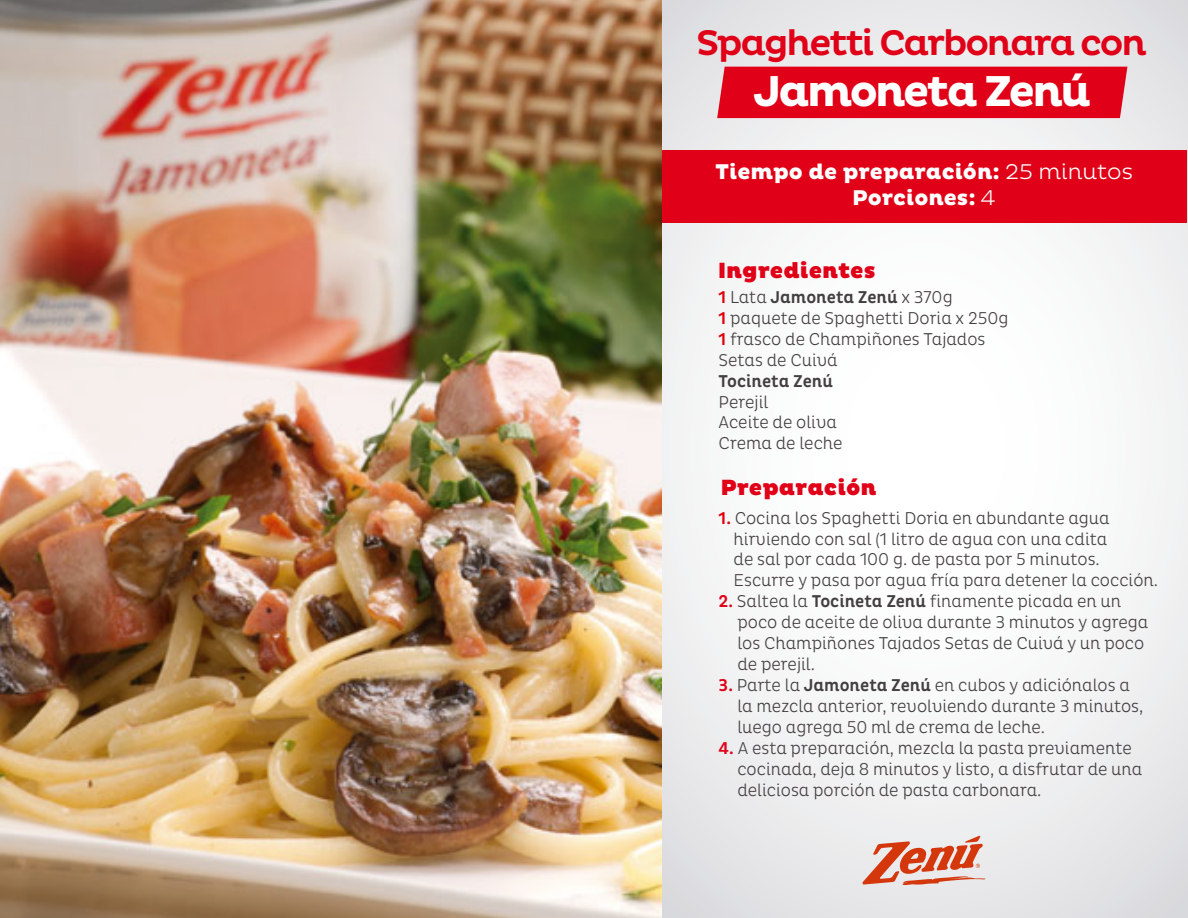
<style>
.page{position:relative;width:1188px;height:918px;background:#fff}
.page>*{position:absolute;margin:0;border:0;box-sizing:border-box;transform-origin:0 0}
.t1{font:700 43.95px "Pluto";letter-spacing:-.06em;color:#fff}
.t2{font:500 36.3px "Pluto";letter-spacing:-.06em;color:#e00017}
.t3{font:900 22.35px "Pluto";color:#e00017}
.t4{font:800 21.75px/25.8px "Pluto";color:#fff;text-align:center}
.t5{font:300 17.4px/21px "Pluto Cond";color:#433f40}
.t6{font:500 17.4px "Pluto Cond";color:#433f40}
.s1{font-weight:300}
.s2{font-weight:500;color:#e00109}
.s3{font-weight:500}
.s4{font-weight:500;color:#e00017}
</style>
<div class="page">
<svg style="left:662px;top:0;width:526px;height:918px"></svg>
<div style="left:662px;top:150px;width:525px;height:72px;background:#e00017"></div>
<svg style="left:862px;top:835px;width:124px;height:50px;background:#e2a697"></svg>
<div style="left:717px;top:67px;width:410px;height:51px;background:#e00017"></div>
<img style="left:0;top:0;width:662px;height:918px">
<h2 class="t2" style="left:696px;top:22px;width:452px">Spaghetti Carbonara con</h2>
<h1 class="t1" style="left:753px;top:66px;width:340px">Jamoneta Zenú</h1>
<p class="t4" style="left:715px;top:159px;width:419px">Tiempo de preparación: <span class="s1">25 minutos<br></span>Porciones: <span class="s1">4</span></p>
<p class="t3" style="left:718px;top:257px;width:159px">Ingredientes</p>
<p class="t5" style="left:719px;top:287px;width:291px"><span class="s2">1</span> Lata <span class="s3">Jamoneta Zenú</span> x 370g<br><span class="s2">1</span> paquete de Spaghetti Doria x 250g<br><span class="s2">1</span> frasco de Champiñones Tajados<br>Setas de Cuivá</p>
<p class="t6" style="left:719px;top:371px;width:116px">Tocineta Zenú</p>
<p class="t5" style="left:719px;top:391px;width:126px">Perejil<br>Aceite de oliva<br>Crema de leche</p>
<p class="t3" style="left:720px;top:474px;width:158px">Preparación</p>
<p class="t5" style="left:734px;top:507px;width:426px;text-indent:-15px"><span class="s2">1.</span> Cocina los Spaghetti Doria en abundante agua hirviendo con sal (1 litro de agua con una cdita<br>de sal por cada 100 g. de pasta por 5 minutos.<br>Escurre y pasa por agua fría para detener la cocción.</p>
<p class="t5" style="left:737px;top:591px;width:412px;text-indent:-19px"><span class="s4">2.</span> Saltea la <span class="s3">Tocineta Zenú</span> finamente picada en un poco de aceite de oliva durante 3 minutos y agrega los Champiñones Tajados Setas de Cuivá y un poco de perejil.</p>
<p class="t5" style="left:737px;top:675px;width:408px;text-indent:-19px"><span class="s4">3.</span> Parte la <span class="s3">Jamoneta Zenú</span> en cubos y adiciónalos a la mezcla anterior, revolviendo durante 3 minutos, luego agrega 50 ml de crema de leche.</p>
<p class="t5" style="left:737px;top:738px;width:406px;text-indent:-19px"><span class="s4">4.</span> A esta preparación, mezcla la pasta previamente cocinada, deja 8 minutos y listo, a disfrutar de una deliciosa porción de pasta carbonara.</p>
</div>
